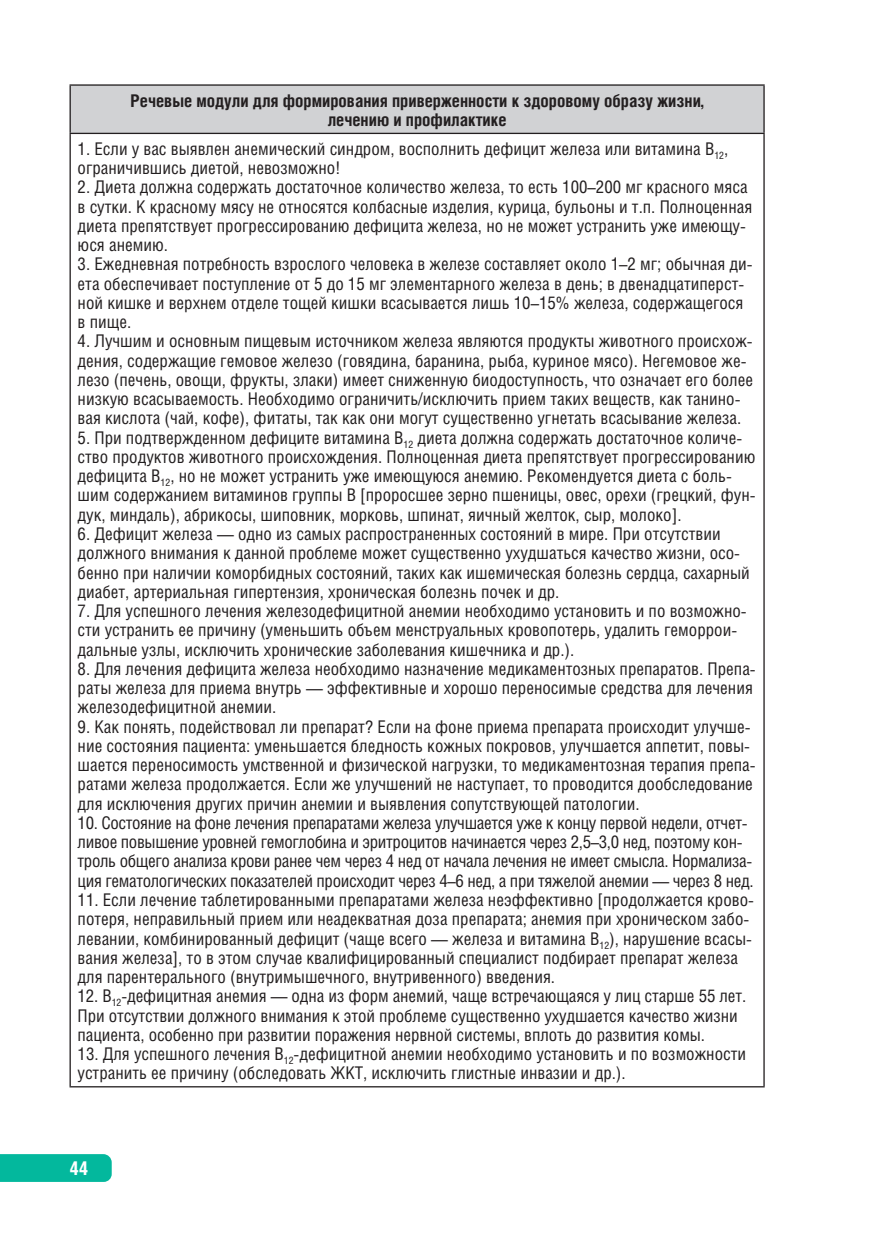
<style>
.page{position:relative;width:869px;height:1241px;background:#fff}
.page>*{position:absolute;margin:0;border:0;box-sizing:border-box;transform-origin:0 0}
.t1{font:700 19.25px "Helios Cond";color:#fff}
.t2{font:17.5px/19.2px "Helios Cond";color:#231f20}
.t3{font:17.5px/19.2px "Helios Cond";letter-spacing:-.02em;color:#231f20}
.t4{font:700 17.5px/19.2px "Helios Cond";color:#231f20;text-align:center}
</style>
<div class="page">
<div style="left:0;top:1154px;width:112px;height:27px;background:#03b89d"></div>
<div style="left:70px;top:85px;width:693px;height:48px;background:#d1d2d4"></div>
<hr style="left:763px;top:134px;width:1px;height:951px;background:#231f20">
<hr style="left:69px;top:134px;width:2px;height:951px;background:#231f20">
<hr style="left:69px;top:84px;width:695px;height:2px;background:#231f20">
<hr style="left:69px;top:86px;width:2px;height:47px;background:#231f20">
<hr style="left:763px;top:86px;width:1px;height:47px;background:#231f20">
<hr style="left:69px;top:133px;width:695px;height:1px;background:#231f20">
<hr style="left:69px;top:1085px;width:695px;height:2px;background:#231f20">
<p class="t4" style="left:130px;top:92px;width:574px">Речевые модули для формирования приверженности к здоровому образу жизни, лечению и профилактике</p>
<p class="t2" style="left:78px;top:140px;width:652px">1. Если у вас выявлен анемический синдром, восполнить дефицит железа или витамина В<sub>12</sub>, ограничившись диетой, невозможно!</p>
<p class="t2" style="left:78px;top:179px;width:675px">2. Диета должна содержать достаточное количество железа, то есть 100–200 мг красного мяса в сутки. К красному мясу не относятся колбасные изделия, курица, бульоны и т.п. Полноценная диета препятствует прогрессированию дефицита железа, но не может устранить уже имеющу&shy;юся анемию.</p>
<p class="t2" style="left:78px;top:256px;width:676px">3. Ежедневная потребность взрослого человека в железе составляет около 1–2 мг; обычная ди&shy;ета обеспечивает поступление от 5 до 15 мг элементарного железа в день; в двенадцатиперст&shy;ной кишке и верхнем отделе тощей кишки всасывается лишь 10–15% железа, содержащегося в пище.</p>
<p class="t2" style="left:78px;top:333px;width:676px">4. Лучшим и основным пищевым источником железа являются продукты животного происхож&shy;дения, содержащие гемовое железо (говядина, баранина, рыба, куриное мясо). Негемовое же&shy;лезо (печень, овощи, фрукты, злаки) имеет сниженную биодоступность, что означает его более низкую всасываемость. Необходимо ограничить/исключить прием таких веществ, как танино&shy;вая кислота (чай, кофе), фитаты, так как они могут существенно угнетать всасывание железа.</p>
<p class="t2" style="left:78px;top:429px;width:679px">5. При подтвержденном дефиците витамина В<sub>12</sub> диета должна содержать достаточное количе&shy;ство продуктов животного происхождения. Полноценная диета препятствует прогрессированию дефицита В<sub>12</sub>, но не может устранить уже имеющуюся анемию. Рекомендуется диета с боль&shy;шим содержанием витаминов группы В [проросшее зерно пшеницы, овес, орехи (грецкий, фун&shy;дук, миндаль), абрикосы, шиповник, морковь, шпинат, яичный желток, сыр, молоко].</p>
<p class="t2" style="left:78px;top:525px;width:673px">6. Дефицит железа — одно из самых распространенных состояний в мире. При отсутствии должного внимания к данной проблеме может существенно ухудшаться качество жизни, осо&shy;бенно при наличии коморбидных состояний, таких как ишемическая болезнь сердца, сахарный диабет, артериальная гипертензия, хроническая болезнь почек и др.</p>
<p class="t2" style="left:78px;top:602px;width:670px">7. Для успешного лечения железодефицитной анемии необходимо установить и по возможно&shy;сти устранить ее причину (уменьшить объем менструальных кровопотерь, удалить геморрои&shy;дальные узлы, исключить хронические заболевания кишечника и др.).</p>
<p class="t2" style="left:78px;top:660px;width:679px">8. Для лечения дефицита железа необходимо назначение медикаментозных препаратов. Препа&shy;раты железа для приема внутрь — эффективные и хорошо переносимые средства для лечения железодефицитной анемии.</p>
<p class="t2" style="left:78px;top:718px;width:679px">9. Как понять, подействовал ли препарат? Если на фоне приема препарата происходит улучше&shy;ние состояния пациента: уменьшается бледность кожных покровов, улучшается аппетит, повы&shy;шается переносимость умственной и физической нагрузки, то медикаментозная терапия препа&shy;ратами железа продолжается. Если же улучшений не наступает, то проводится дообследование для исключения других причин анемии и выявления сопутствующей патологии.</p>
<p class="t3" style="left:78px;top:814px;width:677px">10. Состояние на фоне лечения препаратами железа улучшается уже к концу первой недели, отчет&shy;ливое повышение уровней гемоглобина и эритроцитов начинается через 2,5–3,0 нед, поэтому кон&shy;троль общего анализа крови ранее чем через 4 нед от начала лечения не имеет смысла. Нормализа&shy;ция гематологических показателей происходит через 4–6 нед, а при тяжелой анемии — через 8 нед.</p>
<p class="t2" style="left:78px;top:891px;width:677px">11. Если лечение таблетированными препаратами железа неэффективно [продолжается крово&shy;потеря, неправильный прием или неадекватная доза препарата; анемия при хроническом забо&shy;левании, комбинированный дефицит (чаще всего — железа и витамина В<sub>12</sub>), нарушение всасы&shy;вания железа], то в этом случае квалифицированный специалист подбирает препарат железа для парентерального (внутримышечного, внутривенного) введения.</p>
<p class="t2" style="left:78px;top:987px;width:669px">12. В<sub>12</sub>-дефицитная анемия — одна из форм анемий, чаще встречающаяся у лиц старше 55 лет.<br>При отсутствии должного внимания к этой проблеме существенно ухудшается качество жизни пациента, особенно при развитии поражения нервной системы, вплоть до развития комы.</p>
<p class="t2" style="left:78px;top:1045px;width:669px">13. Для успешного лечения В<sub>12</sub>-дефицитной анемии необходимо установить и по возможности устранить ее причину (обследовать ЖКТ, исключить глистные инвазии и др.).</p>
<p class="t1" style="left:69px;top:1160px;width:20px">44</p>
</div>
